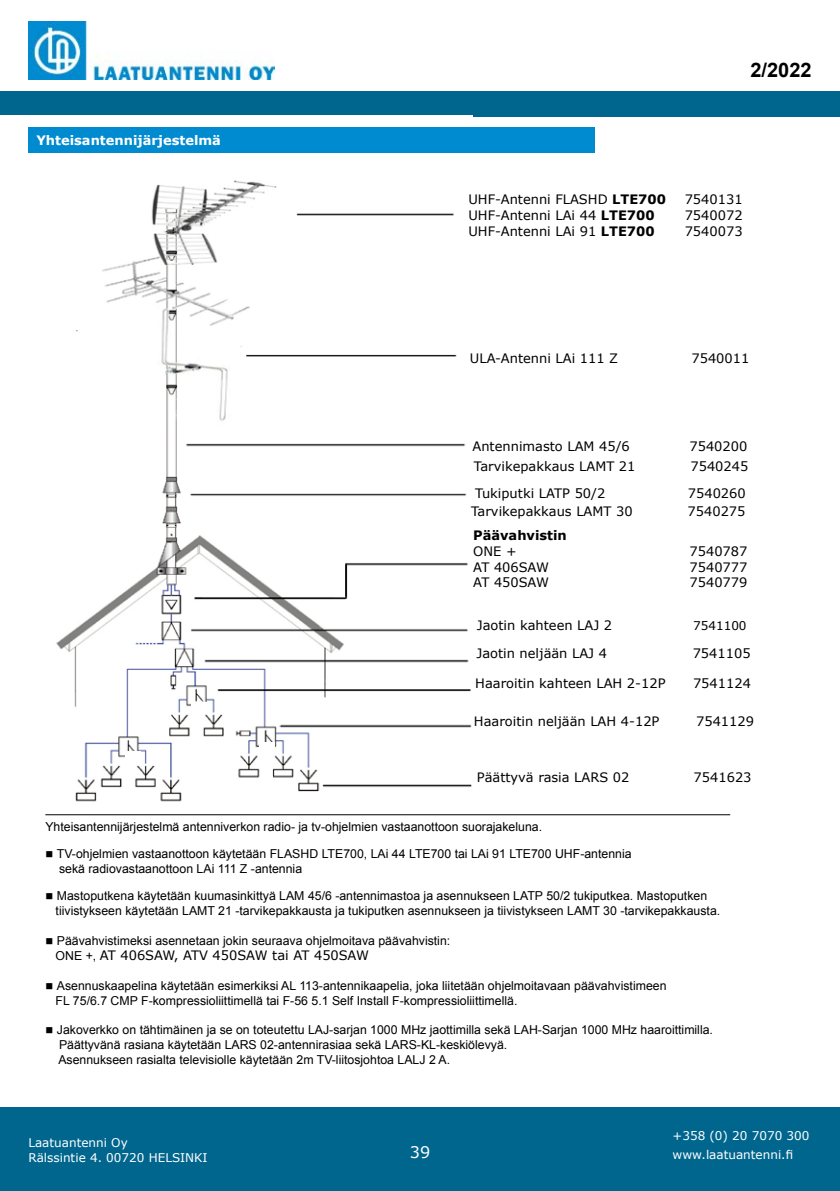
<style>
.page{position:relative;width:840px;height:1191px;background:#fff}
.page>*{position:absolute;margin:0;border:0;box-sizing:border-box;transform-origin:0 0}
.t1{font:700 20px "Arial";color:#000}
.t2{font:16px "Verdana";color:#fff}
.t3{font:13px "Verdana";color:#000}
.t4{font:700 13px "Verdana";color:#fff}
.t5{font:700 13px "Verdana";color:#000}
.t6{font:12.2px/14.8px "Arial";color:#000}
.t7{font:12px/14.4px "Verdana";color:#fff}
.t8{font:12px "Verdana";color:#000}
.s1{font-weight:700}
.s2{font-family:"Arial";font-size:12.2px}
</style>
<div class="page">
<img style="left:28px;top:21px;width:246px;height:58px">
<div style="left:0;top:1107px;width:839px;height:84px;background:#00668e"></div>
<div style="left:0;top:91px;width:839px;height:26px;background:#00668e"></div>
<img style="left:0;top:115px;width:472px;height:687px">
<div style="left:28px;top:127px;width:567px;height:26px;background:#008bd0"></div>
<hr style="left:45px;top:814px;width:684px;height:1px;background:#000">
<hr style="left:345px;top:563px;width:1px;height:33px;background:#000">
<div style="left:125px;top:751px;width:15px;height:10px;background:#fff"></div>
<div style="left:259px;top:741px;width:16px;height:10px;background:#fff"></div>
<div style="left:191px;top:702px;width:16px;height:10px;background:#fff"></div>
<div style="left:237px;top:274px;width:225px;height:19px;background:#fff"></div>
<p class="t4" style="left:36px;top:131px;width:186px">Yhteisantennijärjestelmä</p>
<h1 class="t1" style="left:750px;top:57px;width:63px">2/2022</h1>
<p class="t3" style="left:468px;top:191px;width:199px">UHF-Antenni FLASHD <span class="s1">LTE700</span></p>
<p class="t3" style="left:684px;top:191px;width:59px">7540131</p>
<p class="t3" style="left:468px;top:207px;width:188px">UHF-Antenni LAi 44 <span class="s1">LTE700</span></p>
<p class="t3" style="left:684px;top:207px;width:59px">7540072</p>
<p class="t3" style="left:468px;top:223px;width:188px">UHF-Antenni LAi 91 <span class="s1">LTE700</span></p>
<p class="t3" style="left:684px;top:223px;width:59px">7540073</p>
<p class="t3" style="left:469px;top:350px;width:150px">ULA-Antenni LAi 111 Z</p>
<p class="t3" style="left:691px;top:350px;width:59px">7540011</p>
<p class="t3" style="left:472px;top:438px;width:159px">Antennimasto LAM 45/6</p>
<p class="t3" style="left:689px;top:438px;width:59px">7540200</p>
<p class="t3" style="left:473px;top:458px;width:163px">Tarvikepakkaus LAMT 21</p>
<p class="t3" style="left:690px;top:458px;width:59px">7540245</p>
<p class="t3" style="left:475px;top:485px;width:131px">Tukiputki LATP 50/2</p>
<p class="t3" style="left:687px;top:485px;width:59px">7540260</p>
<p class="t3" style="left:471px;top:502px;width:163px">Tarvikepakkaus LAMT 30</p>
<p class="t3" style="left:687px;top:502px;width:59px">7540275</p>
<p class="t5" style="left:473px;top:527px;width:95px">Päävahvistin</p>
<p class="t3" style="left:473px;top:543px;width:45px">ONE +</p>
<p class="t3" style="left:689px;top:543px;width:59px">7540787</p>
<p class="t3" style="left:473px;top:558px;width:77px">AT 406SAW</p>
<p class="t3" style="left:689px;top:558px;width:59px">7540777</p>
<p class="t3" style="left:473px;top:574px;width:77px">AT 450SAW</p>
<p class="t3" style="left:689px;top:574px;width:59px">7540779</p>
<p class="t3" style="left:476px;top:617px;width:137px">Jaotin kahteen LAJ 2</p>
<p class="t8" style="left:692px;top:618px;width:55px">7541100</p>
<p class="t3" style="left:476px;top:644px;width:132px">Jaotin neljään LAJ 4</p>
<p class="t3" style="left:692px;top:644px;width:59px">7541105</p>
<p class="t3" style="left:475px;top:675px;width:192px">Haaroitin kahteen LAH 2-12P</p>
<p class="t3" style="left:692px;top:675px;width:59px">7541124</p>
<p class="t3" style="left:473px;top:713px;width:187px">Haaroitin neljään LAH 4-12P</p>
<p class="t3" style="left:695px;top:713px;width:59px">7541129</p>
<p class="t3" style="left:476px;top:769px;width:154px">Päättyvä rasia LARS 02</p>
<p class="t3" style="left:693px;top:769px;width:59px">7541623</p>
<p class="t6" style="left:45px;top:819px;width:498px">Yhteisantennijärjestelmä antenniverkon radio- ja tv-ohjelmien vastaanottoon suorajakeluna.</p>
<p class="t6" style="left:59px;top:846px;width:573px;text-indent:-14px">■ TV-ohjelmien vastaanottoon käytetään FLASHD LTE700, LAi 44 LTE700 tai LAi 91 LTE700 UHF-antennia sekä radiovastaanottoon LAi 111 Z -antennia</p>
<p class="t6" style="left:56px;top:889px;width:665px;text-indent:-10px">■ Mastoputkena käytetään kuumasinkittyä LAM 45/6 -antennimastoa ja asennukseen LATP 50/2 tukiputkea. Mastoputken tiivistykseen käytetään LAMT 21 -tarvikepakkausta ja tukiputken asennukseen ja tiivistykseen LAMT 30 -tarvikepakkausta.</p>
<p class="t6" style="left:45px;top:933px;width:406px">■ Päävahvistimeksi asennetaan jokin seuraava ohjelmoitava päävahvistin:</p>
<p class="t3" style="left:56px;top:947px;width:315px"><span class="s2">ONE +,</span> AT 406SAW, ATV 450SAW tai AT 450SAW</p>
<p class="t6" style="left:56px;top:978px;width:612px;text-indent:-10px">■ Asennuskaapelina käytetään esimerkiksi AL 113-antennikaapelia, joka liitetään ohjelmoitavaan päävahvistimeen<br>FL 75/6.7 CMP F-kompressioliittimellä tai F-56 5.1 Self Install F-kompressioliittimellä.</p>
<p class="t6" style="left:58px;top:1022px;width:655px;text-indent:-13px">■ Jakoverkko on tähtimäinen ja se on toteutettu LAJ-sarjan 1000 MHz jaottimilla sekä LAH-Sarjan 1000 MHz haaroittimilla.<br>Päättyvänä rasiana käytetään LARS 02-antennirasiaa sekä LARS-KL-keskiölevyä.<br>Asennukseen rasialta televisiolle käytetään 2m TV-liitosjohtoa LALJ 2 A.</p>
<p class="t7" style="left:28px;top:1135px;width:181px">Laatuantenni Oy<br>Rälssintie 4. 00720 HELSINKI</p>
<p class="t7" style="left:672px;top:1126px;width:138px;line-height:19.2px">+358 (0) 20 7070 300 www.laatuantenni.fi</p>
<h2 class="t2" style="left:409px;top:1142px;width:22px">39</h2>
</div>
